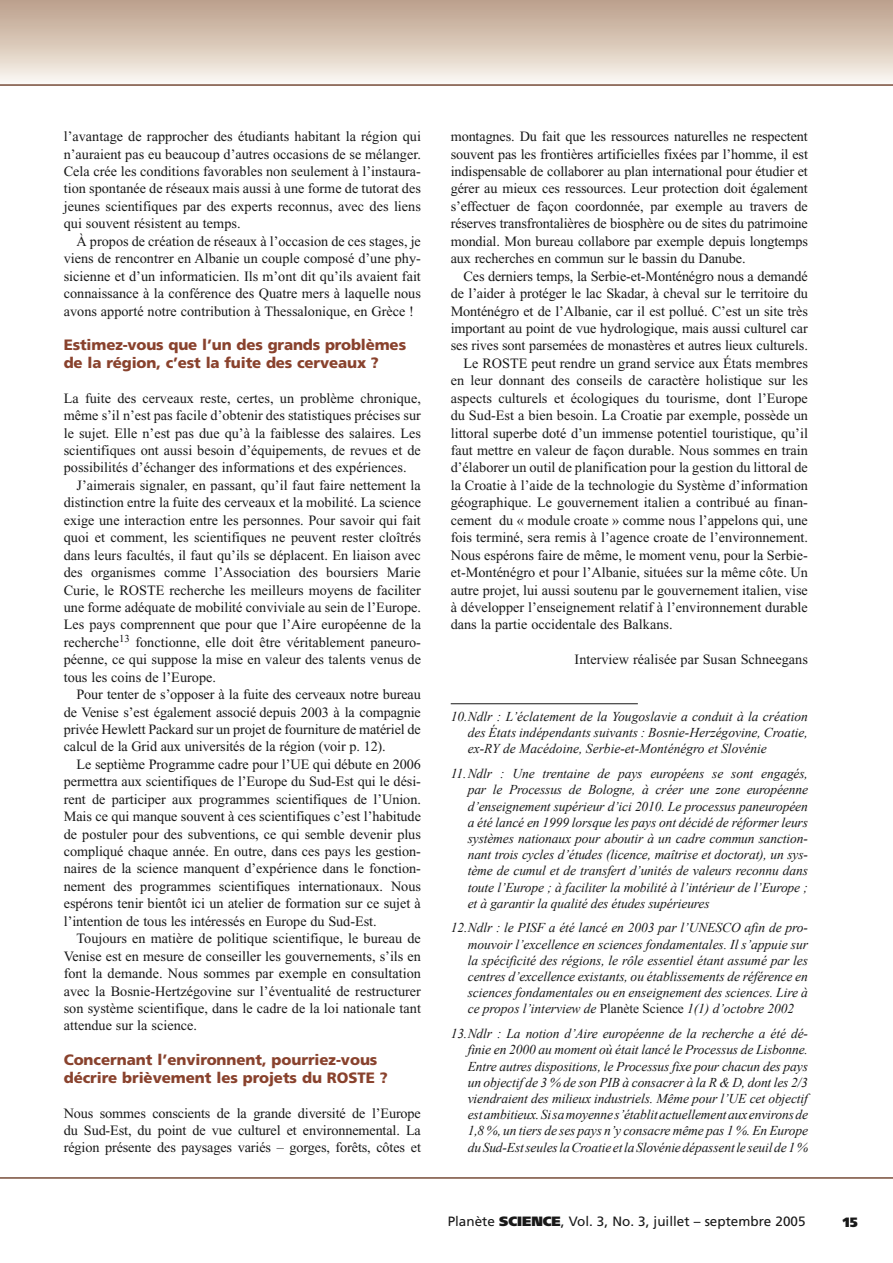
<style>
.page{position:relative;width:893px;height:1263px;background:#fff}
.page>*{position:absolute;margin:0;border:0;box-sizing:border-box;transform-origin:0 0}
.t1{font:900 15px/17.4px "Frutiger";letter-spacing:-.005em;color:#89422d}
.t2{font:14.25px/17.4px "Times New Roman";color:#191919;text-align:justify}
.t3{font:italic 13.5px/16.2px "Times New Roman";letter-spacing:-.01em;color:#191919;text-align:justify}
.t4{font:13.5px "Frutiger";color:#191919}
.t5{font:900 13.5px "Frutiger";color:#191919}
.s1{font-style:normal}
.s2{font-weight:900}
</style>
<div class="page">
<div style="left:0;top:0;width:893px;height:85px;background:linear-gradient(to bottom,#ba9d87,#fbf7f1)"></div>
<hr style="left:0;top:84px;width:893px;height:2px;background:#774c38">
<hr style="left:0;top:1177px;width:893px;height:2px;background:#774c38">
<hr style="left:451px;top:703px;width:187px;height:1px;background:#191919">
<p class="t2" style="left:64px;top:128px;width:359px">l’avantage de rapprocher des étudiants habitant la région qui n’auraient pas eu beaucoup d’autres occasions de se mélanger.<br>Cela crée les conditions favorables non seulement à l’instaura&shy;tion spontanée de réseaux mais aussi à une forme de tutorat des jeunes scientifiques par des experts reconnus, avec des liens qui souvent résistent au temps.</p>
<p class="t2" style="left:64px;top:232px;width:359px;text-indent:13px">À propos de création de réseaux à l’occasion de ces stages, je viens de rencontrer en Albanie un couple composé d’une phy&shy;sicienne et d’un informaticien. Ils m’ont dit qu’ils avaient fait connaissance à la conférence des Quatre mers à laquelle nous avons apporté notre contribution à Thessalonique, en Grèce !</p>
<p class="t1" style="left:64px;top:336px;width:344px">Estimez-vous que l’un des grands problèmes de la région, c’est la fuite des cerveaux ?</p>
<p class="t2" style="left:64px;top:389px;width:359px">La fuite des cerveaux reste, certes, un problème chronique, même s’il n’est pas facile d’obtenir des statistiques précises sur le sujet. Elle n’est pas due qu’à la faiblesse des salaires. Les scientifiques ont aussi besoin d’équipements, de revues et de possibilités d’échanger des informations et des expériences.</p>
<p class="t2" style="left:64px;top:476px;width:359px;text-indent:13px">J’aimerais signaler, en passant, qu’il faut faire nettement la distinction entre la fuite des cerveaux et la mobilité. La science exige une interaction entre les personnes. Pour savoir qui fait quoi et comment, les scientifiques ne peuvent rester cloîtrés dans leurs facultés, il faut qu’ils se déplacent. En liaison avec des organismes comme l’Association des boursiers Marie Curie, le ROSTE recherche les meilleurs moyens de faciliter une forme adéquate de mobilité conviviale au sein de l’Europe.<br>Les pays comprennent que pour que l’Aire européenne de la recherche<sup>13</sup> fonctionne, elle doit être véritablement paneuro&shy;péenne, ce qui suppose la mise en valeur des talents venus de tous les coins de l’Europe.</p>
<p class="t2" style="left:64px;top:686px;width:359px;text-indent:13px">Pour tenter de s’opposer à la fuite des cerveaux notre bureau de Venise s’est également associé depuis 2003 à la compagnie privée Hewlett Packard sur un projet de fourniture de matériel de calcul de la Grid aux universités de la région (voir p. 12).</p>
<p class="t2" style="left:64px;top:755px;width:359px;text-indent:13px">Le septième Programme cadre pour l’UE qui débute en 2006 permettra aux scientifiques de l’Europe du Sud-Est qui le dési&shy;rent de participer aux programmes scientifiques de l’Union.<br>Mais ce qui manque souvent à ces scientifiques c’est l’habitude de postuler pour des subventions, ce qui semble devenir plus compliqué chaque année. En outre, dans ces pays les gestion&shy;naires de la science manquent d’expérience dans le fonction&shy;nement des programmes scientifiques internationaux. Nous espérons tenir bientôt ici un atelier de formation sur ce sujet à l’intention de tous les intéressés en Europe du Sud-Est.</p>
<p class="t2" style="left:64px;top:930px;width:359px;text-indent:13px">Toujours en matière de politique scientifique, le bureau de Venise est en mesure de conseiller les gouvernements, s’ils en font la demande. Nous sommes par exemple en consultation avec la Bosnie-Hertzégovine sur l’éventualité de restructurer son système scientifique, dans le cadre de la loi nationale tant attendue sur la science.</p>
<p class="t1" style="left:64px;top:1051px;width:325px">Concernant l’environnent, pourriez-vous décrire brièvement les projets du ROSTE ?</p>
<p class="t2" style="left:64px;top:1104px;width:359px">Nous sommes conscients de la grande diversité de l’Europe du Sud-Est, du point de vue culturel et environnemental. La région présente des paysages variés – gorges, forêts, côtes et</p>
<p class="t2" style="left:451px;top:128px;width:359px">montagnes. Du fait que les ressources naturelles ne respectent souvent pas les frontières artificielles fixées par l’homme, il est indispensable de collaborer au plan international pour étudier et gérer au mieux ces ressources. Leur protection doit également s’effectuer de façon coordonnée, par exemple au travers de réserves transfrontalières de biosphère ou de sites du patrimoine mondial. Mon bureau collabore par exemple depuis longtemps aux recherches en commun sur le bassin du Danube.</p>
<p class="t2" style="left:463px;top:267px;width:346px">Ces derniers temps, la Serbie-et-Monténégro nous a demandé</p>
<p class="t2" style="left:451px;top:285px;width:359px">de l’aider à protéger le lac Skadar, à cheval sur le territoire du</p>
<p class="t2" style="left:451px;top:302px;width:359px">Monténégro et de l’Albanie, car il est pollué. C’est un site très</p>
<p class="t2" style="left:451px;top:320px;width:359px">important au point de vue hydrologique, mais aussi culturel car</p>
<p class="t2" style="left:451px;top:337px;width:359px">ses rives sont parsemées de monastères et autres lieux culturels.</p>
<p class="t2" style="left:463px;top:354px;width:346px">Le ROSTE peut rendre un grand service aux États membres</p>
<p class="t2" style="left:451px;top:372px;width:359px">en leur donnant des conseils de caractère holistique sur les</p>
<p class="t2" style="left:451px;top:389px;width:359px">aspects culturels et écologiques du tourisme, dont l’Europe</p>
<p class="t2" style="left:451px;top:407px;width:359px">du Sud-Est a bien besoin. La Croatie par exemple, possède un</p>
<p class="t2" style="left:451px;top:424px;width:359px">littoral superbe doté d’un immense potentiel touristique, qu’il</p>
<p class="t2" style="left:451px;top:442px;width:359px">faut mettre en valeur de façon durable. Nous sommes en train</p>
<p class="t2" style="left:451px;top:459px;width:359px">d’élaborer un outil de planification pour la gestion du littoral de</p>
<p class="t2" style="left:451px;top:476px;width:359px">la Croatie à l’aide de la technologie du Système d’information</p>
<p class="t2" style="left:451px;top:494px;width:359px">géographique. Le gouvernement italien a contribué au finan-</p>
<p class="t2" style="left:451px;top:511px;width:359px">cement du « module croate » comme nous l’appelons qui, une</p>
<p class="t2" style="left:451px;top:529px;width:359px">fois terminé, sera remis à l’agence croate de l’environnement.</p>
<p class="t2" style="left:451px;top:546px;width:359px">Nous espérons faire de même, le moment venu, pour la Serbie-</p>
<p class="t2" style="left:451px;top:564px;width:359px">et-Monténégro et pour l’Albanie, situées sur la même côte. Un</p>
<p class="t2" style="left:451px;top:581px;width:359px">autre projet, lui aussi soutenu par le gouvernement italien, vise</p>
<p class="t2" style="left:451px;top:598px;width:359px">à développer l’enseignement relatif à l’environnement durable</p>
<p class="t2" style="left:451px;top:616px;width:223px">dans la partie occidentale des Balkans.</p>
<p class="t2" style="left:575px;top:651px;width:235px">Interview réalisée par Susan Schneegans</p>
<p class="t3" style="left:468px;top:708px;width:342px;text-indent:-17px">10. Ndlr : L’éclatement de la Yougoslavie a conduit à la création des États indépendants suivants : Bosnie-Herzégovine, Croatie, ex-RY de Macédoine, Serbie-et-Monténégro et Slovénie</p>
<p class="t3" style="left:468px;top:765px;width:342px;text-indent:-17px">11. Ndlr : Une trentaine de pays européens se sont engagés, par le Processus de Bologne, à créer une zone européenne d’enseignement supérieur d’ici 2010. Le processus paneuropéen a été lancé en 1999 lorsque les pays ont décidé de réformer leurs systèmes nationaux pour aboutir à un cadre commun sanction&shy;nant trois cycles d’études (licence, maîtrise et doctorat), un sys&shy;tème de cumul et de transfert d’unités de valeurs reconnu dans toute l’Europe ; à faciliter la mobilité à l’intérieur de l’Europe ; et à garantir la qualité des études supérieures</p>
<p class="t3" style="left:468px;top:920px;width:342px;text-indent:-17px">12. Ndlr : le PISF a été lancé en 2003 par l’UNESCO afin de pro&shy;mouvoir l’excellence en sciences fondamentales. Il s’appuie sur la spécificité des régions, le rôle essentiel étant assumé par les centres d’excellence existants, ou établissements de référence en sciences fondamentales ou en enseignement des sciences. Lire à ce propos l’interview de <span class="s1">Planète Science</span> 1(1) d’octobre 2002</p>
<p class="t3" style="left:468px;top:1025px;width:342px;text-indent:-17px">13. Ndlr : La notion d’Aire européenne de la recherche a été dé&shy;finie en 2000 au moment où était lancé le Processus de Lisbonne.<br>Entre autres dispositions, le Processus fixe pour chacun des pays un objectif de 3 % de son PIB à consacrer à la R &amp; D, dont les 2/3 viendraient des milieux industriels. Même pour l’UE cet objectif est ambitieux. Si sa moyenne s’établit actuellement aux environs de 1,8 %, un tiers de ses pays n’y consacre même pas 1 %. En Europe du Sud-Est seules la Croatie et la Slovénie dépassent le seuil de 1 %</p>
<p class="t4" style="left:448px;top:1213px;width:359px">Planète <span class="s2">SCIENCE</span>, Vol. 3, No. 3, juillet – septembre 2005</p>
<p class="t5" style="left:843px;top:1214px;width:17px">15</p>
</div>
